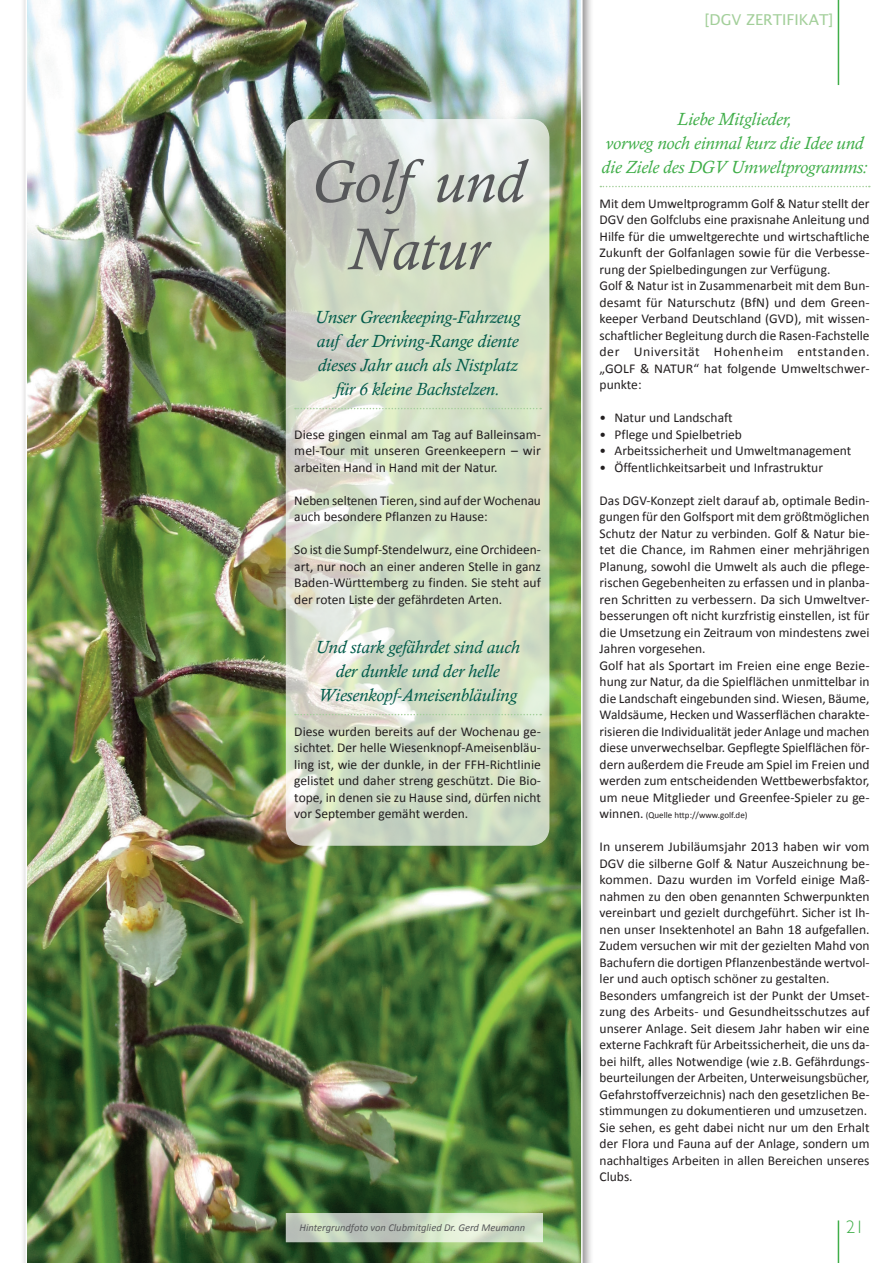
<style>
.page{position:relative;width:893px;height:1263px;background:#fff}
.page>*{position:absolute;margin:0;border:0;box-sizing:border-box;transform-origin:0 0}
.Headline_40{font:italic 60px/67.5px "Calisto";color:#57585a;text-align:center}
.Subline{font:italic 18px/24px "Calisto";color:#015b4a;text-align:center}
.Subline-2{font:italic 18px/24px "Calisto";color:#40ae49;text-align:center}
.t1{font:300 18px "Gill Sans";color:#40ae49}
.Seitentitel{font:15px "Lucida Sans Unicode";color:#a3cf9a}
.Fliestext{font:13.5px/16.5px "Calibri";color:#231f20;text-align:justify}
.Footer_Bilduntertite{font:italic 10.5px "Calibri";color:#57585a}
.Fliestext-2{font:9px "Calibri";color:#231f20}
.s1{font-size:13.5px}
</style>
<div class="page">
<hr style="left:838px;top:0;width:1px;height:85px;background:#40ae49">
<hr style="left:838px;top:1220px;width:1px;height:43px;background:#40ae49">
<div style="left:20px;top:0;width:574px;height:1263px;background:#231f20;opacity:.5"></div>
<img style="left:26px;top:0;width:557px;height:1263px">
<svg style="left:287px;top:120px;width:262px;height:725px;background:#d4dec9"></svg>
<div style="left:286px;top:119px;width:263px;height:727px;border:2px solid #fff;border-radius:18px"></div>
<svg style="left:286px;top:1213px;width:257px;height:29px;background:#cbd7c5"></svg>
<svg style="left:295px;top:408px;width:246px;height:1px"></svg>
<svg style="left:295px;top:714px;width:246px;height:1px"></svg>
<svg style="left:600px;top:186px;width:270px;height:1px"></svg>
<p class="Headline_40" style="left:311px;top:148px;width:215px">Golf und<br>Natur</p>
<p class="Subline" style="left:315px;top:305px;width:207px">Unser Greenkeeping-Fahrzeug auf der Driving-Range diente dieses Jahr auch als Nistplatz für 6 kleine Bachstelzen.</p>
<p class="Fliestext" style="left:294px;top:426px;width:248px">Diese gingen einmal am Tag auf Balleinsam&shy;mel-Tour mit unseren Greenkeepern – wir arbeiten Hand in Hand mit der Natur.</p>
<p class="Fliestext" style="left:294px;top:492px;width:248px">Neben seltenen Tieren, sind auf der Wochenau auch besondere Pflanzen zu Hause:</p>
<p class="Fliestext" style="left:294px;top:541px;width:248px">So ist die Sumpf-Stendelwurz, eine Orchideen&shy;art, nur noch an einer anderen Stelle in ganz Baden-Württemberg zu finden. Sie steht auf der roten Liste der gefährdeten Arten.</p>
<p class="Subline" style="left:315px;top:635px;width:206px">Und stark gefährdet sind auch der dunkle und der helle<br>Wiesenkopf-Ameisenbläuling</p>
<p class="Fliestext" style="left:294px;top:723px;width:248px">Diese wurden bereits auf der Wochenau ge&shy;sichtet. Der helle Wiesenknopf-Ameisenbläu&shy;ling ist, wie der dunkle, in der FFH-Richtlinie gelistet und daher streng geschützt. Die Bio&shy;tope, in denen sie zu Hause sind, dürfen nicht vor September gemäht werden.</p>
<p class="Footer_Bilduntertite" style="left:299px;top:1220px;width:227px">Hintergrundfoto von Clubmitglied Dr. Gerd Meumann</p>
<p class="Seitentitel" style="left:705px;top:7px;width:130px">[DGV ZERTIFIKAT]</p>
<p class="Subline-2" style="left:601px;top:107px;width:268px">Liebe Mitglieder,<br>vorweg noch einmal kurz die Idee und die Ziele des DGV Umweltprogramms:</p>
<p class="Fliestext" style="left:600px;top:195px;width:272px">Mit dem Umweltprogramm Golf &amp; Natur stellt der DGV den Golfclubs eine praxisnahe Anleitung und Hilfe für die umweltgerechte und wirtschaftliche Zukunft der Golfanlagen sowie für die Verbesse&shy;rung der Spielbedingungen zur Verfügung.</p>
<p class="Fliestext" style="left:600px;top:277px;width:272px">Golf &amp; Natur ist in Zusammenarbeit mit dem Bun&shy;desamt für Naturschutz (BfN) und dem Green&shy;keeper Verband Deutschland (GVD), mit wissen&shy;schaftlicher Begleitung durch die Rasen-Fachstelle der Universität Hohenheim entstanden. „GOLF &amp; NATUR“ hat folgende Umweltschwer&shy;punkte:</p>
<p class="Fliestext" style="left:600px;top:409px;width:135px">• Natur und Landschaft</p>
<p class="Fliestext" style="left:600px;top:426px;width:144px">• Pflege und Spielbetrieb</p>
<p class="Fliestext" style="left:600px;top:442px;width:253px">• Arbeitssicherheit und Umweltmanagement</p>
<p class="Fliestext" style="left:600px;top:459px;width:225px">• Öffentlichkeitsarbeit und Infrastruktur</p>
<p class="Fliestext" style="left:600px;top:492px;width:271px">Das DGV-Konzept zielt darauf ab, optimale Bedin&shy;gungen für den Golfsport mit dem größtmöglichen Schutz der Natur zu verbinden. Golf &amp; Natur bie&shy;tet die Chance, im Rahmen einer mehrjährigen Planung, sowohl die Umwelt als auch die pflege&shy;rischen Gegebenheiten zu erfassen und in planba&shy;ren Schritten zu verbessern. Da sich Umweltver&shy;besserungen oft nicht kurzfristig einstellen, ist für die Umsetzung ein Zeitraum von mindestens zwei Jahren vorgesehen.</p>
<p class="Fliestext" style="left:600px;top:657px;width:272px">Golf hat als Sportart im Freien eine enge Bezie&shy;hung zur Natur, da die Spielflächen unmittelbar in die Landschaft eingebunden sind. Wiesen, Bäume, Waldsäume, Hecken und Wasserflächen charakte&shy;risieren die Individualität jeder Anlage und machen diese unverwechselbar. Gepflegte Spielflächen för&shy;dern außerdem die Freude am Spiel im Freien und werden zum entscheidenden Wettbewerbsfaktor, um neue Mitglieder und Greenfee-Spieler zu ge-</p>
<p class="Fliestext-2" style="left:600px;top:809px;width:149px"><span class="s1">winnen.</span> (Quelle http://www.golf.de)</p>
<p class="Fliestext" style="left:600px;top:838px;width:271px">In unserem Jubiläumsjahr 2013 haben wir vom DGV die silberne Golf &amp; Natur Auszeichnung be&shy;kommen. Dazu wurden im Vorfeld einige Maß&shy;nahmen zu den oben genannten Schwerpunkten vereinbart und gezielt durchgeführt. Sicher ist Ih&shy;nen unser Insektenhotel an Bahn 18 aufgefallen.<br>Zudem versuchen wir mit der gezielten Mahd von Bachufern die dortigen Pflanzenbestände wertvol&shy;ler und auch optisch schöner zu gestalten.</p>
<p class="Fliestext" style="left:600px;top:987px;width:272px">Besonders umfangreich ist der Punkt der Umset&shy;zung des Arbeits- und Gesundheitsschutzes auf unserer Anlage. Seit diesem Jahr haben wir eine externe Fachkraft für Arbeitssicherheit, die uns da&shy;bei hilft, alles Notwendige (wie z.B. Gefährdungs&shy;beurteilungen der Arbeiten, Unterweisungsbücher, Gefahrstoffverzeichnis) nach den gesetzlichen Be&shy;stimmungen zu dokumentieren und umzusetzen.</p>
<p class="Fliestext" style="left:600px;top:1119px;width:271px">Sie sehen, es geht dabei nicht nur um den Erhalt der Flora und Fauna auf der Anlage, sondern um nachhaltiges Arbeiten in allen Bereichen unseres Clubs.</p>
<p class="t1" style="left:846px;top:1216px;width:19px">21</p>
</div>
